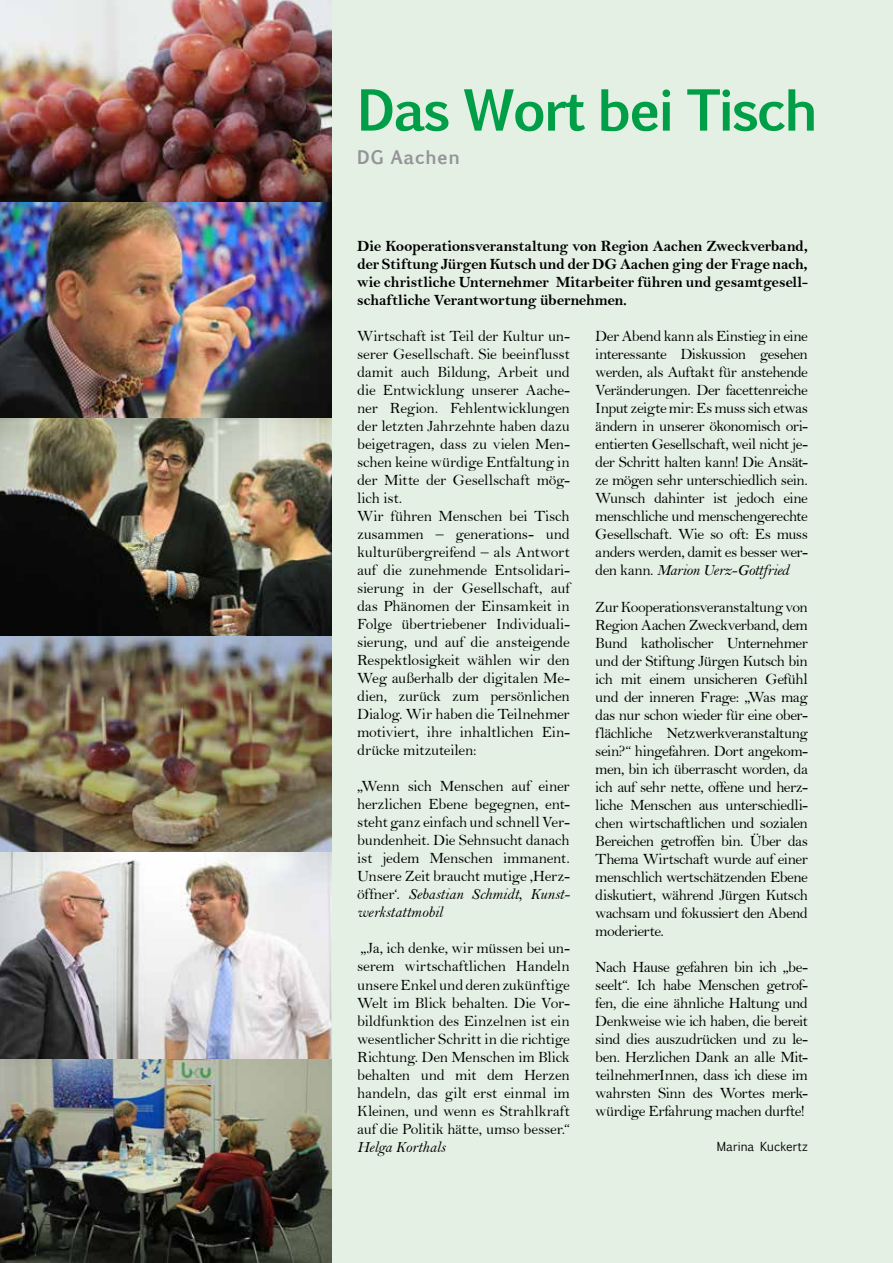
<style>
.page{position:relative;width:893px;height:1263px;background:#e4f0e4}
.page>*{position:absolute;margin:0;border:0;box-sizing:border-box;transform-origin:0 0}
.t1{font:700 54px "Euphemia UCAS";letter-spacing:-.05em;color:#009f47}
.t2{font:700 18px "Euphemia UCAS";letter-spacing:.025em;color:#939598}
.t3{font:15.75px/18px "Bell";letter-spacing:-.02em;color:#000;text-align:justify}
.t4{font:15.75px/18px "Bell MT Bold";letter-spacing:-.015em;color:#000;text-align:justify}
.t5{font:15.75px/18px "Bell MT Italic";letter-spacing:-.015em;color:#000}
.t6{font:12px "Euphemia CAS";letter-spacing:.005em;color:#000}
.s1{font-family:"Bell"}
</style>
<div class="page">
<img style="left:0;top:0;width:332px;height:1060px">
<img style="left:0;top:1060px;width:332px;height:203px">
<h1 class="t1" style="left:357px;top:69px;width:462px">Das Wort bei Tisch</h1>
<p class="t2" style="left:357px;top:143px;width:104px">DG Aachen</p>
<p class="t4" style="left:357px;top:237px;width:452px">Die Kooperationsveranstaltung von Region Aachen Zweckverband, der Stiftung Jürgen Kutsch und der DG Aachen ging der Frage nach, wie christliche Unternehmer Mitarbeiter führen und gesamtgesell&shy;schaftliche Verantwortung übernehmen.</p>
<p class="t3" style="left:357px;top:327px;width:214px;text-align:left">Wirtschaft ist Teil der Kultur un&shy;serer Gesellschaft. Sie beeinflusst damit auch Bildung, Arbeit und die Entwicklung unserer Aache&shy;ner Region. Fehlentwicklungen der letzten Jahrzehnte haben dazu beigetragen, dass zu vielen Men&shy;schen keine würdige Entfaltung in der Mitte der Gesellschaft mög&shy;lich ist.<br>Wir führen Menschen bei Tisch zusammen – generations- und kulturübergreifend – als Antwort auf die zunehmende Entsolidari&shy;sierung in der Gesellschaft, auf das Phänomen der Einsamkeit in<br>Folge übertriebener Individuali&shy;sierung, und auf die ansteigende<br>Respektlosigkeit wählen wir den<br>Weg außerhalb der digitalen Me&shy;dien, zurück zum persönlichen<br>Dialog. Wir haben die Teilnehmer motiviert, ihre inhaltlichen Ein&shy;drücke mitzuteilen:</p>
<p class="t3" style="left:357px;top:777px;width:214px">„Wenn sich Menschen auf einer herzlichen Ebene begegnen, ent&shy;steht ganz einfach und schnell Ver&shy;bundenheit. Die Sehnsucht danach ist jedem Menschen immanent.<br>Unsere Zeit braucht mutige ,Herz-</p>
<p class="t5" style="left:357px;top:885px;width:214px"><span class="s1">öffner‘.</span> Sebastian Schmidt, Kunst&shy;werkstattmobil</p>
<p class="t3" style="left:357px;top:939px;width:214px">„Ja, ich denke, wir müssen bei un&shy;serem wirtschaftlichen Handeln unsere Enkel und deren zukünftige Welt im Blick behalten. Die Vor&shy;bildfunktion des Einzelnen ist ein wesentlicher Schritt in die richtige Richtung. Den Menschen im Blick behalten und mit dem Herzen handeln, das gilt erst einmal im Kleinen, und wenn es Strahlkraft auf die Politik hätte, umso besser.“</p>
<p class="t5" style="left:357px;top:1137px;width:90px">Helga Korthals</p>
<p class="t3" style="left:595px;top:327px;width:214px">Der Abend kann als Einstieg in eine interessante Diskussion gesehen werden, als Auftakt für anstehende Veränderungen. Der facettenreiche Input zeigte mir: Es muss sich etwas ändern in unserer ökonomisch ori&shy;entierten Gesellschaft, weil nicht je&shy;der Schritt halten kann! Die Ansät&shy;ze mögen sehr unterschiedlich sein.<br>Wunsch dahinter ist jedoch eine menschliche und menschengerechte Gesellschaft. Wie so oft: Es muss anders werden, damit es besser wer-</p>
<p class="t5" style="left:595px;top:561px;width:195px"><span class="s1">den kann.</span> Marion Uerz-Gottfried</p>
<p class="t3" style="left:595px;top:597px;width:214px">Zur Kooperationsveranstaltung von Region Aachen Zweckverband, dem Bund katholischer Unternehmer und der Stiftung Jürgen Kutsch bin ich mit einem unsicheren Gefühl und der inneren Frage: „Was mag das nur schon wieder für eine ober&shy;flächliche Netzwerkveranstaltung sein?“ hingefahren. Dort angekom&shy;men, bin ich überrascht worden, da ich auf sehr nette, offene und herz&shy;liche Menschen aus unterschiedli&shy;chen wirtschaftlichen und sozialen Bereichen getroffen bin. Über das Thema Wirtschaft wurde auf einer menschlich wertschätzenden Ebene diskutiert, während Jürgen Kutsch wachsam und fokussiert den Abend moderierte.</p>
<p class="t3" style="left:595px;top:957px;width:214px">Nach Hause gefahren bin ich „be&shy;seelt“. Ich habe Menschen getrof&shy;fen, die eine ähnliche Haltung und Denkweise wie ich haben, die bereit sind dies auszudrücken und zu le&shy;ben. Herzlichen Dank an alle Mit&shy;teilnehmerInnen, dass ich diese im wahrsten Sinn des Wortes merk&shy;würdige Erfahrung machen durfte!</p>
<p class="t6" style="left:717px;top:1138px;width:93px">Marina Kuckertz</p>
</div>
